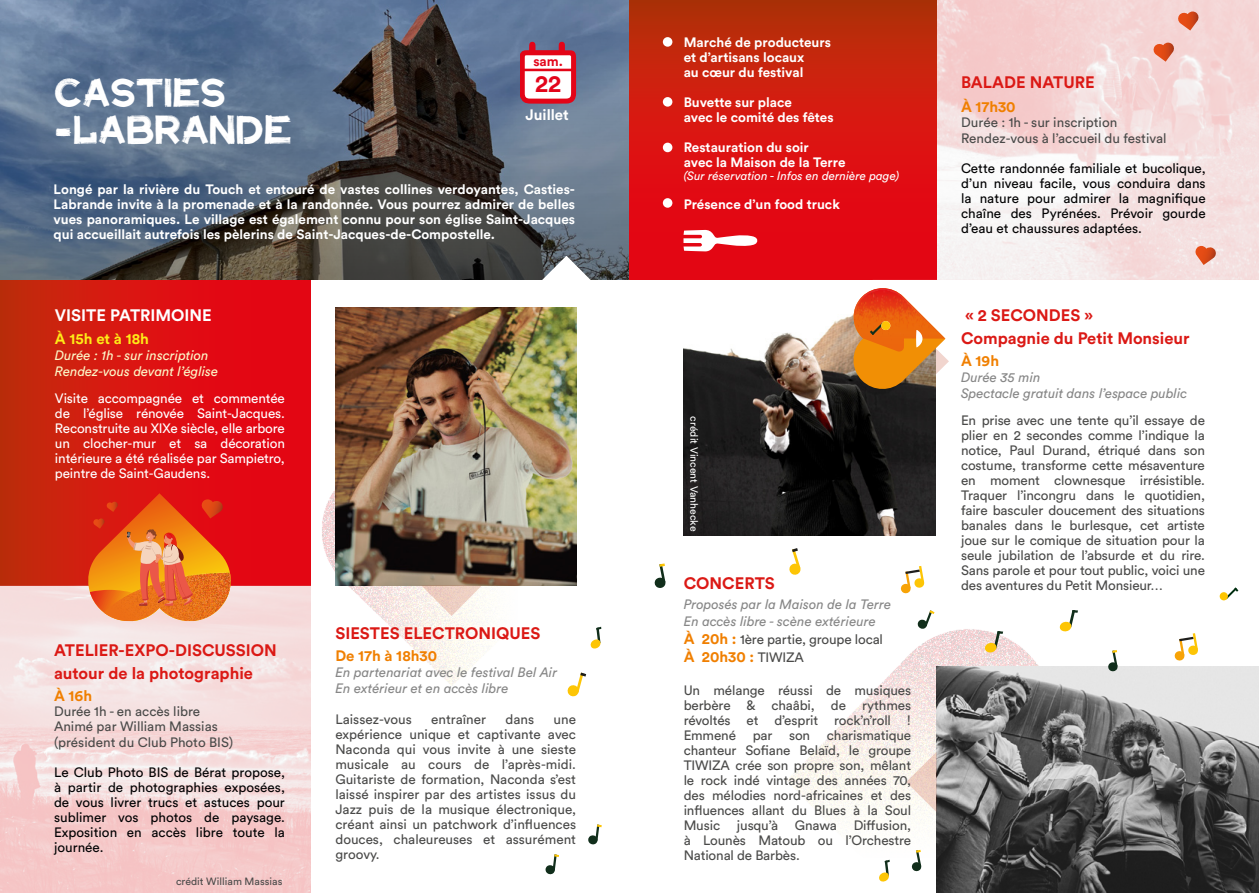
<style>
.page{position:relative;width:1259px;height:893px;background:#fff}
.page>*{position:absolute;margin:0;border:0;box-sizing:border-box;transform-origin:0 0}
.t1{font:40.5px/37.5px "Maler";color:#fff}
.t2{font:700 24px "Circular Std";color:#e3051a}
.t3{font:700 16.5px/22.2px "Circular Std";color:#db1915}
.t4{font:700 16.5px "Circular Std";color:#fff}
.t5{font:700 15px "Circular Std";color:#f07f00}
.t6{font:700 15px "Circular Std";color:#feeb17}
.t7{font:700 15px "Circular Std";color:#fff}
.t8{font:13.5px/15px "Circular Std";letter-spacing:-.005em;color:#4a4a49;text-align:justify}
.t9{font:700 13.5px/15px "Circular Std";color:#fff}
.t10{font:13.5px/15px "Circular Std";color:#020203;text-align:justify}
.t11{font:13.5px/15px "Circular Std";letter-spacing:-.01em;color:#fff;text-align:justify}
.t12{font:italic 13.5px/16.2px "Circular Std";color:#878787}
.t13{font:italic 13.5px/16.2px "Circular Std";color:#fcf7c7}
.t14{font:700 13.5px "Circular Std";color:#e3051a}
.t15{font:italic 12px "Circular Std";color:#fff}
.t16{font:10.5px "Circular Std";color:#fff}
.t17{font:10.5px "Circular Std";color:#4a4a49}
.s1{font-weight:700;font-size:15px;color:#f07f00}
.s2{font-weight:400;font-size:13.5px;color:#4a4a49}
</style>
<div class="page">
<img style="left:787px;top:629px;width:252px;height:231px">
<img style="left:310px;top:437px;width:277px;height:270px">
<img style="left:936px;top:666px;width:323px;height:227px">
<div style="left:0;top:271px;width:310px;height:314px;background:linear-gradient(to right,#c52a0d,#ec0015)"></div>
<img style="left:0;top:585px;width:310px;height:307px">
<img style="left:936px;top:0;width:323px;height:280px">
<svg style="left:1227px;top:587px;width:11px;height:12px"></svg>
<div style="left:1219px;top:592px;width:9px;height:8px;background:#fdc500;border-radius:50%"></div>
<svg style="left:0;top:0;width:629px;height:280px;background:#546173"></svg>
<svg style="left:520px;top:42px;width:56px;height:61px"></svg>
<svg style="left:629px;top:0;width:307px;height:280px;background:#d31710"></svg>
<img style="left:335px;top:308px;width:241px;height:277px">
<svg style="left:900px;top:566px;width:25px;height:28px"></svg>
<svg style="left:1174px;top:633px;width:24px;height:28px"></svg>
<svg style="left:1059px;top:610px;width:19px;height:22px"></svg>
<svg style="left:983px;top:631px;width:20px;height:23px"></svg>
<svg style="left:590px;top:627px;width:12px;height:22px"></svg>
<svg style="left:879px;top:860px;width:11px;height:22px"></svg>
<svg style="left:654px;top:563px;width:12px;height:25px"></svg>
<svg style="left:1107px;top:650px;width:11px;height:22px"></svg>
<svg style="left:911px;top:850px;width:11px;height:22px"></svg>
<svg style="left:588px;top:824px;width:14px;height:21px"></svg>
<svg style="left:545px;top:854px;width:14px;height:21px"></svg>
<svg style="left:915px;top:610px;width:20px;height:21px"></svg>
<svg style="left:567px;top:673px;width:19px;height:24px"></svg>
<svg style="left:906px;top:752px;width:30px;height:60px"></svg>
<svg style="left:421px;top:585px;width:61px;height:31px"></svg>
<svg style="left:1152px;top:43px;width:22px;height:19px"></svg>
<svg style="left:1177px;top:12px;width:22px;height:19px"></svg>
<svg style="left:1194px;top:246px;width:22px;height:19px"></svg>
<svg style="left:1227px;top:236px;width:2px;height:7px"></svg>
<svg style="left:542px;top:256px;width:48px;height:24px"></svg>
<svg style="left:683px;top:230px;width:75px;height:21px"></svg>
<div style="left:663px;top:143px;width:9px;height:9px;background:#fff;border-radius:50%"></div>
<div style="left:663px;top:37px;width:9px;height:10px;background:#fff;border-radius:50%"></div>
<div style="left:663px;top:97px;width:9px;height:10px;background:#fff;border-radius:50%"></div>
<svg style="left:84px;top:493px;width:151px;height:132px;background:#e8692f"></svg>
<img style="left:683px;top:321px;width:252px;height:214px">
<svg style="left:789px;top:548px;width:12px;height:27px"></svg>
<img style="left:835px;top:270px;width:118px;height:100px">
<svg style="left:850px;top:280px;width:103px;height:112px"></svg>
<div style="left:881px;top:321px;width:9px;height:9px;background:#fdc306;border-radius:50%"></div>
<div style="left:663px;top:198px;width:9px;height:10px;background:#fff;border-radius:50%"></div>
<h1 class="t1" style="left:54px;top:74px;width:239px">CASTIES -LABRANDE</h1>
<p class="t14" style="left:533px;top:53px;width:31px">sam.</p>
<h2 class="t2" style="left:535px;top:68px;width:28px">22</h2>
<p class="t7" style="left:525px;top:105px;width:45px">Juillet</p>
<p class="t9" style="left:54px;top:182px;width:523px;text-align:justify">Longé par la rivière du Touch et entouré de vastes collines verdoyantes, Casties-Labrande invite à la promenade et à la randonnée. Vous pourrez admirer de belles vues panoramiques. Le village est également connu pour son église Saint-Jacques qui accueillait autrefois les pèlerins de Saint-Jacques-de-Compostelle.</p>
<p class="t4" style="left:55px;top:305px;width:158px">VISITE PATRIMOINE</p>
<p class="t6" style="left:55px;top:329px;width:96px">À 15h et à 18h</p>
<p class="t13" style="left:55px;top:347px;width:165px">Durée : 1h - sur inscription<br>Rendez-vous devant l’église</p>
<p class="t11" style="left:55px;top:390px;width:231px">Visite accompagnée et commentée de l’église rénovée Saint-Jacques.<br>Reconstruite au XIXe siècle, elle arbore un clocher-mur et sa décoration intérieure a été réalisée par Sampietro, peintre de Saint-Gaudens.</p>
<p class="t3" style="left:54px;top:639px;width:224px">ATELIER-EXPO-DISCUSSION autour de la photographie</p>
<p class="t5" style="left:54px;top:686px;width:40px">À 16h</p>
<p class="t8" style="left:54px;top:703px;width:181px;line-height:15.6px;text-align:left">Durée 1h - en accès libre<br>Animé par William Massias (président du Club Photo BIS)</p>
<p class="t10" style="left:54px;top:765px;width:232px">Le Club Photo BIS de Bérat propose, à partir de photographies exposées, de vous livrer trucs et astuces pour sublimer vos photos de paysage.<br>Exposition en accès libre toute la journée.</p>
<p class="t17" style="left:176px;top:875px;width:108px">crédit William Massias</p>
<p class="t3" style="left:335px;top:621px;width:206px">SIESTES ELECTRONIQUES</p>
<p class="t5" style="left:335px;top:646px;width:103px">De 17h à 18h30</p>
<p class="t12" style="left:335px;top:664px;width:223px">En partenariat avec le festival Bel Air<br>En extérieur et en accès libre</p>
<p class="t8" style="left:335px;top:712px;width:78px">Laissez-vous</p>
<p class="t8" style="left:431px;top:712px;width:56px">entraîner</p>
<p class="t8" style="left:505px;top:712px;width:30px">dans</p>
<p class="t8" style="left:335px;top:712px;width:242px;text-indent:218px">une expérience unique et captivante avec Naconda qui vous invite à une sieste musicale au cours de l’après-midi.<br>Guitariste de formation, Naconda s’est laissé inspirer par des artistes issus du Jazz puis de la musique électronique, créant ainsi un patchwork d’influences douces, chaleureuses et assurément groovy.</p>
<p class="t9" style="left:683px;top:34px;width:149px">Marché de producteurs et d’artisans locaux<br>au cœur du festival</p>
<p class="t9" style="left:683px;top:94px;width:151px">Buvette sur place<br>avec le comité des fêtes</p>
<p class="t9" style="left:683px;top:139px;width:163px">Restauration du soir<br>avec la Maison de la Terre</p>
<p class="t15" style="left:683px;top:169px;width:217px">(Sur réservation - Infos en dernière page)</p>
<p class="t9" style="left:683px;top:196px;width:158px">Présence d’un food truck</p>
<p class="t16" style="left:700px;top:416px;width:116px;rotate:90deg">crédit Vincent Vanhecke</p>
<p class="t3" style="left:683px;top:572px;width:93px">CONCERTS</p>
<p class="t12" style="left:683px;top:596px;width:209px">Proposés par la Maison de la Terre<br>En accès libre - scène extérieure</p>
<p class="t8" style="left:683px;top:631px;width:201px"><span class="s1">À 20h :</span> 1ère partie, groupe local</p>
<p class="t5" style="left:683px;top:647px;width:122px">À 20h30 : <span class="s2">TIWIZA</span></p>
<p class="t8" style="left:683px;top:682px;width:229px">Un mélange réussi de musiques berbère &amp; chaâbi, de rythmes révoltés et d’esprit rock’n’roll !<br>Emmené par son charismatique chanteur Sofiane Belaïd, le groupe TIWIZA crée son propre son, mêlant le rock indé vintage des années 70, des mélodies nord-africaines et des influences allant du Blues à la Soul Music jusqu’à Gnawa Diffusion, à Lounès Matoub ou l’Orchestre National de Barbès.</p>
<p class="t3" style="left:961px;top:70px;width:135px">BALADE NATURE</p>
<p class="t5" style="left:961px;top:97px;width:56px">À 17h30</p>
<p class="t8" style="left:961px;top:114px;width:207px;line-height:16.2px">Durée : 1h - sur inscription<br>Rendez-vous à l’accueil du festival</p>
<p class="t10" style="left:961px;top:161px;width:246px">Cette randonnée familiale et bucolique, d’un niveau facile, vous conduira dans la nature pour admirer la magnifique chaîne des Pyrénées. Prévoir gourde d’eau et chaussures adaptées.</p>
<p class="t3" style="left:961px;top:304px;width:230px">« 2 SECONDES »<br>Compagnie du Petit Monsieur</p>
<p class="t5" style="left:961px;top:351px;width:40px">À 19h</p>
<p class="t12" style="left:961px;top:369px;width:228px">Durée 35 min<br>Spectacle gratuit dans l’espace public</p>
<p class="t8" style="left:961px;top:413px;width:245px">En prise avec une tente qu’il essaye de plier en 2 secondes comme l’indique la notice, Paul Durand, étriqué dans son costume, transforme cette mésaventure en moment clownesque irrésistible.<br>Traquer l’incongru dans le quotidien, faire basculer doucement des situations banales dans le burlesque, cet artiste joue sur le comique de situation pour la seule jubilation de l’absurde et du rire.<br>Sans parole et pour tout public, voici une des aventures du Petit Monsieur…</p>
</div>
